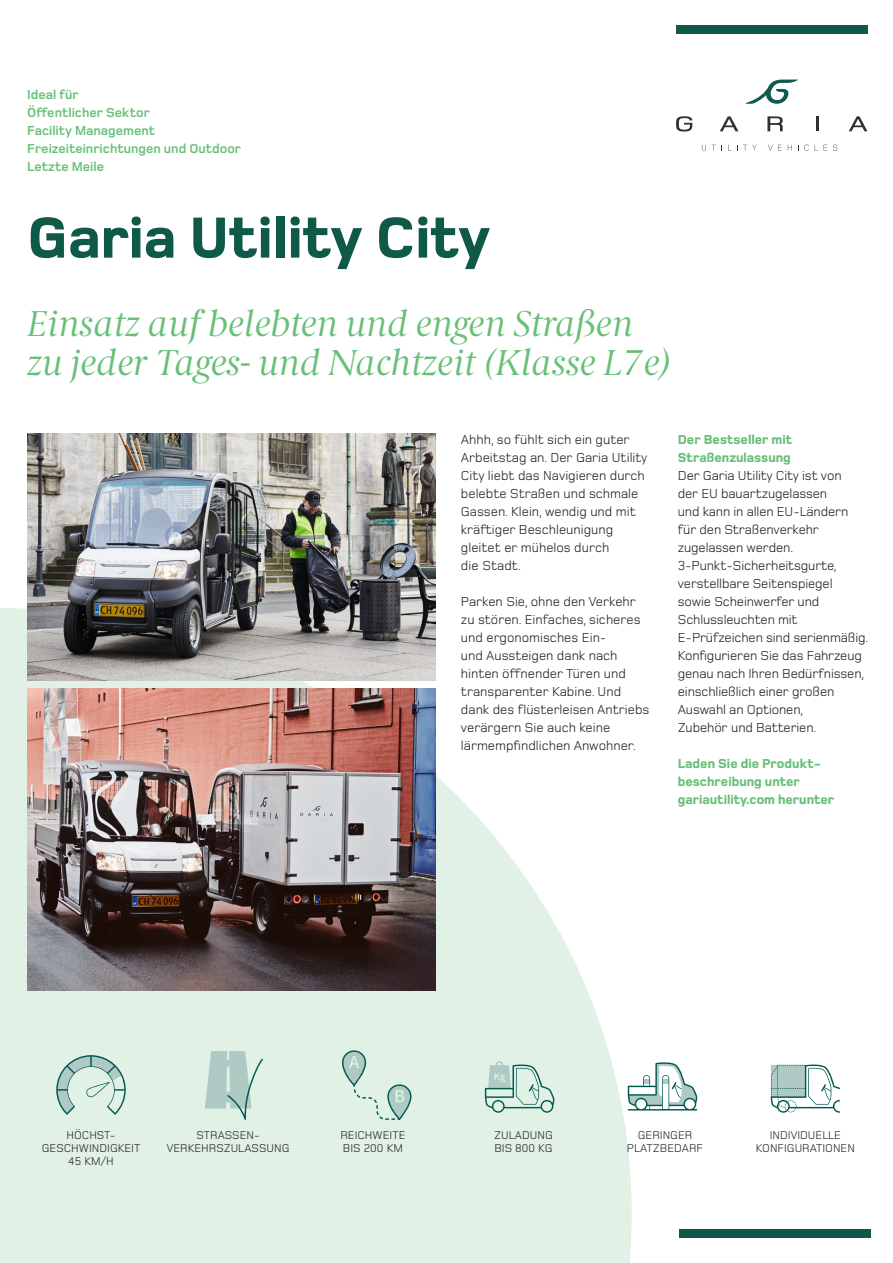
<style>
.page{position:relative;width:893px;height:1263px;background:#fff}
.page>*{position:absolute;margin:0;border:0;box-sizing:border-box;transform-origin:0 0}
.t1{font:800 60px "Foundry Monoline";color:#0e5948}
.Intro_text{font:italic 36px/39px "Berlingske Serif";color:#68c078}
.Body{font:13.5px/18px "Foundry Monoline";letter-spacing:-.005em;color:#231f20}
.Body_Heading{font:800 13.5px/18px "Foundry Monoline";color:#68c078}
.Body_Heading-2{font:700 13.5px "Foundry Monoline";color:#68c078}
.Info_text{font:11.7px/12.8px "Foundry Monoline";color:#231f20;text-align:center}
</style>
<div class="page">
<svg style="left:0;top:608px;width:632px;height:655px;fill:#e1f1e5"></svg>
<img style="left:27px;top:434px;width:408px;height:246px">
<svg style="left:56px;top:1055px;width:70px;height:60px;background:#bed8cd"></svg>
<svg style="left:342px;top:1050px;width:69px;height:70px;background:#cae0d5"></svg>
<svg style="left:485px;top:1061px;width:69px;height:52px;background:#bbd6cb"></svg>
<svg style="left:771px;top:1064px;width:69px;height:49px"></svg>
<svg style="left:628px;top:1061px;width:69px;height:49px"></svg>
<svg style="left:205px;top:1051px;width:58px;height:69px;background:#bed6ce"></svg>
<img style="left:27px;top:689px;width:408px;height:302px">
<svg style="left:745px;top:80px;width:53px;height:24px"></svg>
<svg style="left:702px;top:145px;width:4px;height:6px"></svg>
<svg style="left:712px;top:145px;width:10px;height:6px"></svg>
<svg style="left:737px;top:145px;width:20px;height:6px"></svg>
<svg style="left:768px;top:145px;width:14px;height:6px"></svg>
<svg style="left:788px;top:145px;width:4px;height:6px"></svg>
<svg style="left:798px;top:145px;width:11px;height:6px"></svg>
<svg style="left:833px;top:145px;width:4px;height:6px"></svg>
<svg style="left:676px;top:116px;width:17px;height:15px"></svg>
<svg style="left:767px;top:116px;width:16px;height:15px"></svg>
<hr style="left:816px;top:116px;width:3px;height:15px;background:#312f30">
<svg style="left:849px;top:116px;width:18px;height:15px"></svg>
<svg style="left:720px;top:116px;width:18px;height:15px"></svg>
<div style="left:679px;top:1229px;width:191px;height:8px;background:#0e5948"></div>
<div style="left:676px;top:26px;width:191px;height:8px;background:#0e5948"></div>
<p class="Body_Heading-2" style="left:27px;top:88px;width:53px">Ideal für</p>
<p class="Body_Heading-2" style="left:27px;top:106px;width:124px">Öffentlicher Sektor</p>
<p class="Body_Heading-2" style="left:27px;top:124px;width:130px">Facility Management</p>
<p class="Body_Heading-2" style="left:27px;top:142px;width:216px">Freizeiteinrichtungen und Outdoor</p>
<p class="Body_Heading-2" style="left:27px;top:160px;width:78px">Letzte Meile</p>
<p class="t1" style="left:27px;top:206px;width:464px">Garia Utility City</p>
<p class="Intro_text" style="left:27px;top:303px;width:646px">Einsatz auf belebten und engen Straßen zu jeder Tages- und Nachtzeit (Klasse L7e)</p>
<p class="Body" style="left:461px;top:430px;width:188px">Ahhh, so fühlt sich ein guter<br>Arbeitstag an. Der Garia Utility<br>City liebt das Navigieren durch belebte Straßen und schmale<br>Gassen. Klein, wendig und mit kräftiger Beschleunigung gleitet er mühelos durch<br>die Stadt.</p>
<p class="Body" style="left:461px;top:592px;width:190px">Parken Sie, ohne den Verkehr zu stören. Einfaches, sicheres und ergonomisches Ein-<br>und Aussteigen dank nach hinten öffnender Türen und transparenter Kabine. Und dank des flüsterleisen Antriebs verärgern Sie auch keine lärmempfindlichen Anwohner.</p>
<p class="Body_Heading" style="left:678px;top:430px;width:116px">Der Bestseller mit<br>Straßenzulassung</p>
<p class="Body" style="left:678px;top:466px;width:192px">Der Garia Utility City ist von<br>der EU bauartzugelassen<br>und kann in allen EU- Ländern für den Straßenverkehr zugelassen werden.<br>3- Punkt- Sicherheitsgurte, verstellbare Seitenspiegel sowie Scheinwerfer und<br>Schlussleuchten mit<br>E- Prüfzeichen sind serienmäßig.<br>Konfigurieren Sie das Fahrzeug genau nach Ihren Bedürfnissen, einschließlich einer großen<br>Auswahl an Optionen,<br>Zubehör und Batterien.</p>
<p class="Body_Heading" style="left:678px;top:754px;width:158px">Laden Sie die Produkt&shy;beschreibung unter gariautility.com herunter</p>
<p class="Info_text" style="left:42px;top:1129px;width:100px">HÖCHST-<br>GESCHWINDIGKEIT<br>45 KM/H</p>
<p class="Info_text" style="left:340px;top:1129px;width:67px;text-align:left">REICHWEITE<br>BIS 200 KM</p>
<p class="Info_text" style="left:494px;top:1129px;width:60px;text-align:left">ZULADUNG<br>BIS 800 KG</p>
<p class="Info_text" style="left:756px;top:1129px;width:101px">INDIVIDUELLE<br>KONFIGURATIONEN</p>
<p class="Info_text" style="left:167px;top:1129px;width:124px">STRASSEN-<br>VERKEHRSZULASSUNG</p>
<p class="Info_text" style="left:627px;top:1129px;width:78px">GERINGER<br>PLATZBEDARF</p>
</div>
